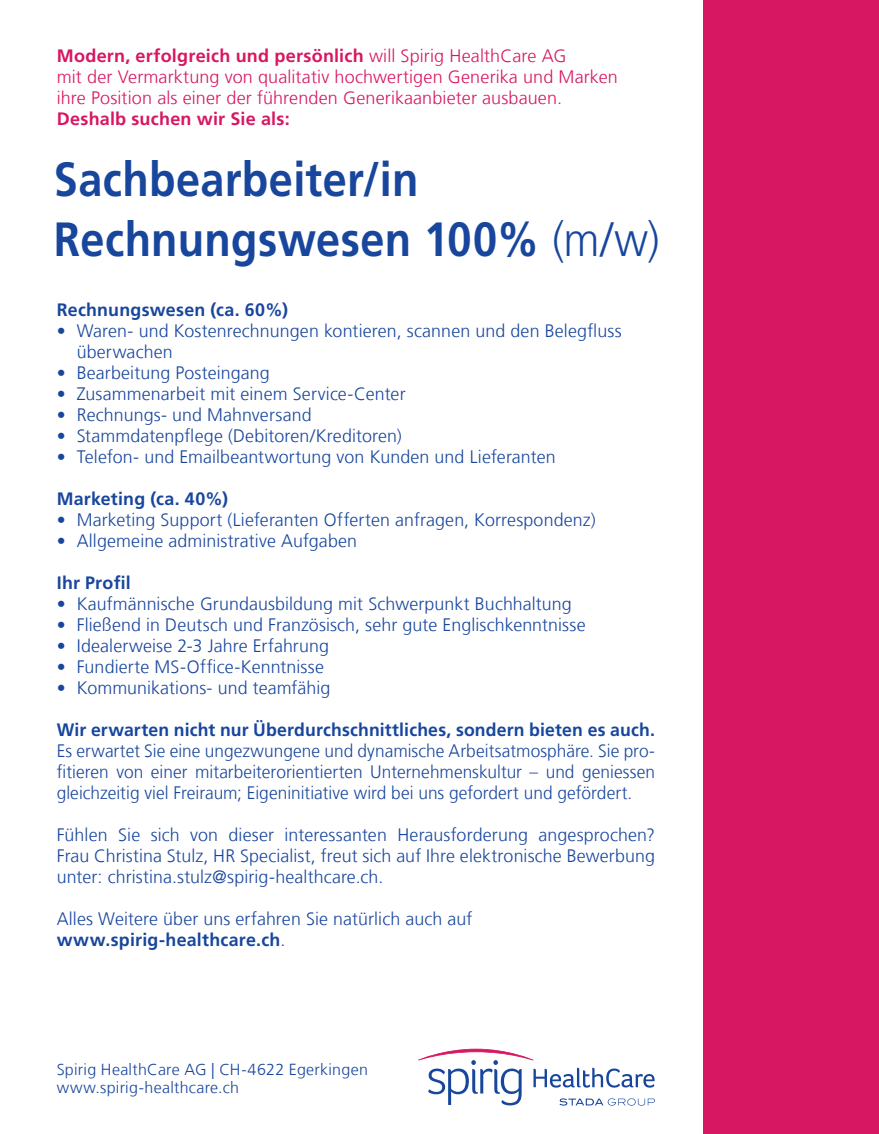
<style>
.page{position:relative;width:879px;height:1134px;background:#fff}
.page>*{position:absolute;margin:0;border:0;box-sizing:border-box;transform-origin:0 0}
.t1{font:700 48px/60px "Frutiger LT Com";letter-spacing:.01em;color:#18469d;scale:.9 1}
.t2{font:300 18px/21px "Frutiger LT Com";letter-spacing:.005em;color:#18469d}
.t3{font:300 18px/21px "Frutiger LT Com";letter-spacing:.005em;color:#18469d;text-align:justify;scale:.96 1}
.t4{font:300 18px/21px "Frutiger LT Com";letter-spacing:.01em;color:#d71761}
.t5{font:700 18px "Frutiger LT Com";letter-spacing:.01em;color:#18469d}
.t6{font:700 18px "Frutiger LT Com";letter-spacing:.015em;color:#d71761}
.t7{font:300 16px/18px "Frutiger LT Com";letter-spacing:.02em;color:#18469d}
.s1{font-weight:700}
.s2{font-weight:300}
</style>
<div class="page">
<div style="left:703px;top:0;width:176px;height:1134px;background:#d71761"></div>
<svg style="left:418px;top:1049px;width:237px;height:57px"></svg>
<p class="t4" style="left:57px;top:46px;width:562px"><span class="s1">Modern, erfolgreich und persönlich</span> will Spirig HealthCare AG<br>mit der Vermarktung von qualitativ hochwertigen Generika und Marken ihre Position als einer der führenden Generikaanbieter ausbauen.</p>
<p class="t6" style="left:57px;top:108px;width:235px">Deshalb suchen wir Sie als:</p>
<h1 class="t1" style="left:54px;top:149px;width:674px">Sachbearbeiter/in<br>Rechnungswesen 100% <span class="s2">(m/w)</span></h1>
<p class="t5" style="left:57px;top:299px;width:233px">Rechnungswesen (ca. 60%)</p>
<p class="t2" style="left:77px;top:320px;width:546px;text-indent:-20px">• Waren- und Kostenrechnungen kontieren, scannen und den Belegfluss überwachen</p>
<p class="t2" style="left:57px;top:362px;width:215px">• Bearbeitung Posteingang</p>
<p class="t2" style="left:57px;top:383px;width:350px">• Zusammenarbeit mit einem Service-Center</p>
<p class="t2" style="left:57px;top:404px;width:256px">• Rechnungs- und Mahnversand</p>
<p class="t2" style="left:57px;top:425px;width:346px">• Stammdatenpflege (Debitoren/Kreditoren)</p>
<p class="t2" style="left:57px;top:446px;width:500px">• Telefon- und Emailbeantwortung von Kunden und Lieferanten</p>
<p class="t5" style="left:57px;top:488px;width:173px">Marketing (ca. 40%)</p>
<p class="t2" style="left:57px;top:509px;width:540px">• Marketing Support (Lieferanten Offerten anfragen, Korrespondenz)</p>
<p class="t2" style="left:57px;top:530px;width:302px">• Allgemeine administrative Aufgaben</p>
<p class="t5" style="left:57px;top:572px;width:76px">Ihr Profil</p>
<p class="t2" style="left:57px;top:593px;width:517px">• Kaufmännische Grundausbildung mit Schwerpunkt Buchhaltung</p>
<p class="t2" style="left:57px;top:614px;width:530px">• Fließend in Deutsch und Französisch, sehr gute Englischkenntnisse</p>
<p class="t2" style="left:57px;top:635px;width:274px">• Idealerweise 2-3 Jahre Erfahrung</p>
<p class="t2" style="left:57px;top:656px;width:269px">• Fundierte MS-Office-Kenntnisse</p>
<p class="t2" style="left:57px;top:677px;width:275px">• Kommunikations- und teamfähig</p>
<p class="t5" style="left:57px;top:719px;width:600px">Wir erwarten nicht nur Überdurchschnittliches, sondern bieten es auch.</p>
<p class="t3" style="left:57px;top:740px;width:625px">Es erwartet Sie eine ungezwungene und dynamische Arbeitsatmosphäre. Sie pro&shy;fitieren von einer mitarbeiterorientierten Unternehmenskultur – und geniessen gleichzeitig viel Freiraum; Eigeninitiative wird bei uns gefordert und gefördert.</p>
<p class="t2" style="left:57px;top:824px;width:600px;text-align:justify">Fühlen Sie sich von dieser interessanten Herausforderung angesprochen?<br>Frau Christina Stulz, HR Specialist, freut sich auf Ihre elektronische Bewerbung unter: christina.stulz@spirig-healthcare.ch.</p>
<p class="t2" style="left:57px;top:908px;width:417px">Alles Weitere über uns erfahren Sie natürlich auch auf <span class="s1">www.spirig-healthcare.ch</span>.</p>
<p class="t7" style="left:57px;top:1061px;width:313px">Spirig HealthCare AG | CH-4622 Egerkingen www.spirig-healthcare.ch</p>
</div>
